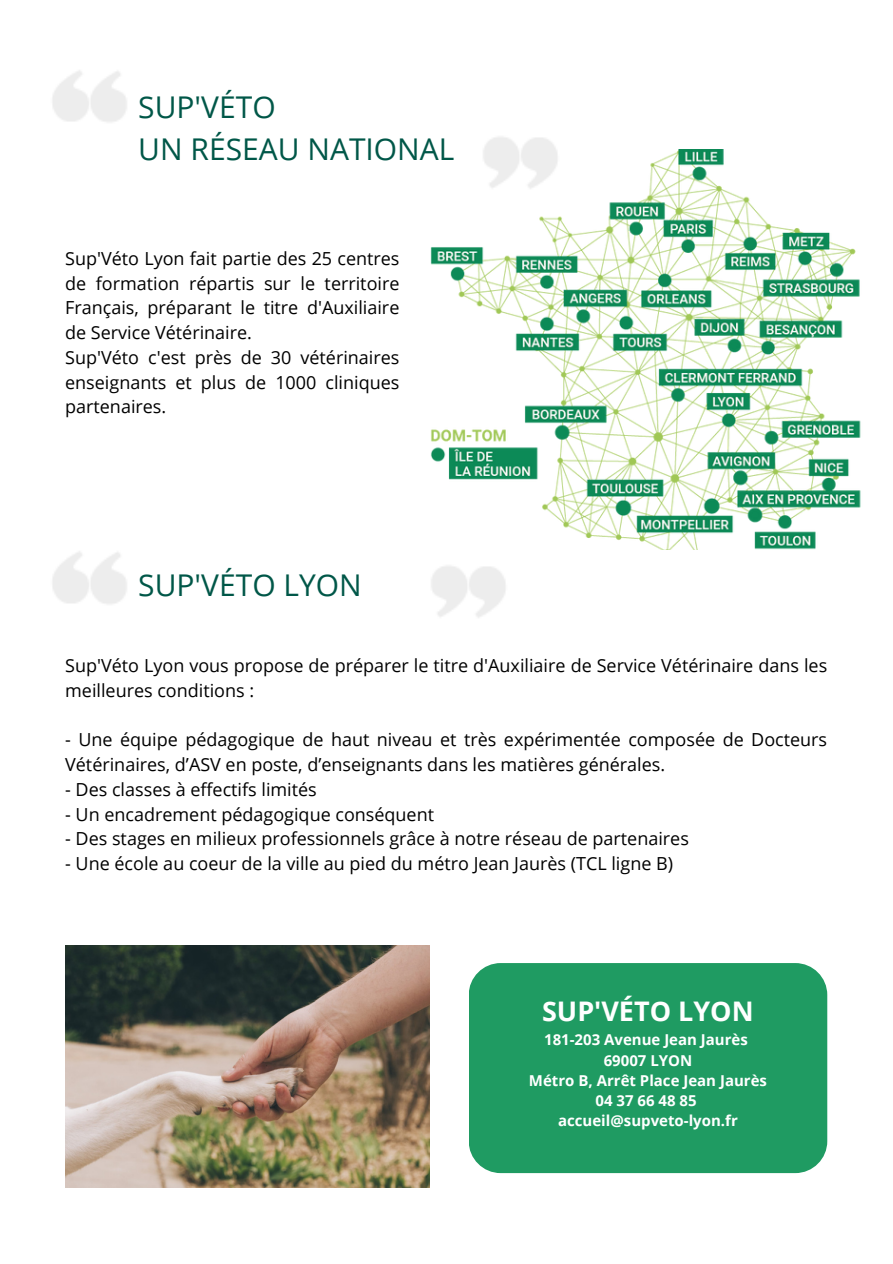
<style>
.page{position:relative;width:893px;height:1264px;background:#fff}
.page>*{position:absolute;margin:0;border:0;box-sizing:border-box;transform-origin:0 0}
.t1{font:30px "Open Sans";color:#005748}
.t2{font:700 27px "Open Sans";color:#fff}
.t3{font:18px/24.8px "Open Sans";color:#000;text-align:justify}
.t4{font:700 15px "Open Sans";color:#fff}
</style>
<div class="page">
<img style="left:430px;top:149px;width:431px;height:400px">
<img style="left:482px;top:137px;width:78px;height:54px">
<img style="left:65px;top:945px;width:364px;height:242px">
<div style="left:468px;top:963px;width:359px;height:210px;background:#1f9b62;border-radius:32px"></div>
<p class="t1" style="left:138px;top:86px;width:139px">SUP'VÉTO</p>
<p class="t1" style="left:138px;top:128px;width:317px">UN RÉSEAU NATIONAL</p>
<p class="t3" style="left:65px;top:245px;width:336px">Sup'Véto Lyon fait partie des 25 centres de formation répartis sur le territoire Français, préparant le titre d'Auxiliaire de Service Vétérinaire.</p>
<p class="t3" style="left:65px;top:344px;width:336px">Sup'Véto c'est près de 30 vétérinaires enseignants et plus de 1000 cliniques partenaires.</p>
<p class="t1" style="left:138px;top:564px;width:225px">SUP'VÉTO LYON</p>
<p class="t3" style="left:65px;top:652px;width:763px">Sup'Véto Lyon vous propose de préparer le titre d'Auxiliaire de Service Vétérinaire dans les meilleures conditions :</p>
<p class="t3" style="left:65px;top:727px;width:763px">- Une équipe pédagogique de haut niveau et très expérimentée composée de Docteurs<br>Vétérinaires, d’ASV en poste, d’enseignants dans les matières générales.</p>
<p class="t3" style="left:65px;top:776px;width:253px">- Des classes à effectifs limités</p>
<p class="t3" style="left:65px;top:801px;width:370px">- Un encadrement pédagogique conséquent</p>
<p class="t3" style="left:65px;top:825px;width:625px">- Des stages en milieux professionnels grâce à notre réseau de partenaires</p>
<p class="t3" style="left:65px;top:850px;width:609px">- Une école au coeur de la ville au pied du métro Jean Jaurès (TCL ligne B)</p>
<p class="t2" style="left:542px;top:991px;width:213px">SUP'VÉTO LYON</p>
<p class="t4" style="left:544px;top:1029px;width:205px">181-203 Avenue Jean Jaurès</p>
<p class="t4" style="left:603px;top:1049px;width:90px">69007 LYON</p>
<p class="t4" style="left:529px;top:1069px;width:239px">Métro B, Arrêt Place Jean Jaurès</p>
<p class="t4" style="left:595px;top:1090px;width:103px">04 37 66 48 85</p>
<p class="t4" style="left:558px;top:1110px;width:181px">accueil@supveto-lyon.fr</p>
</div>
